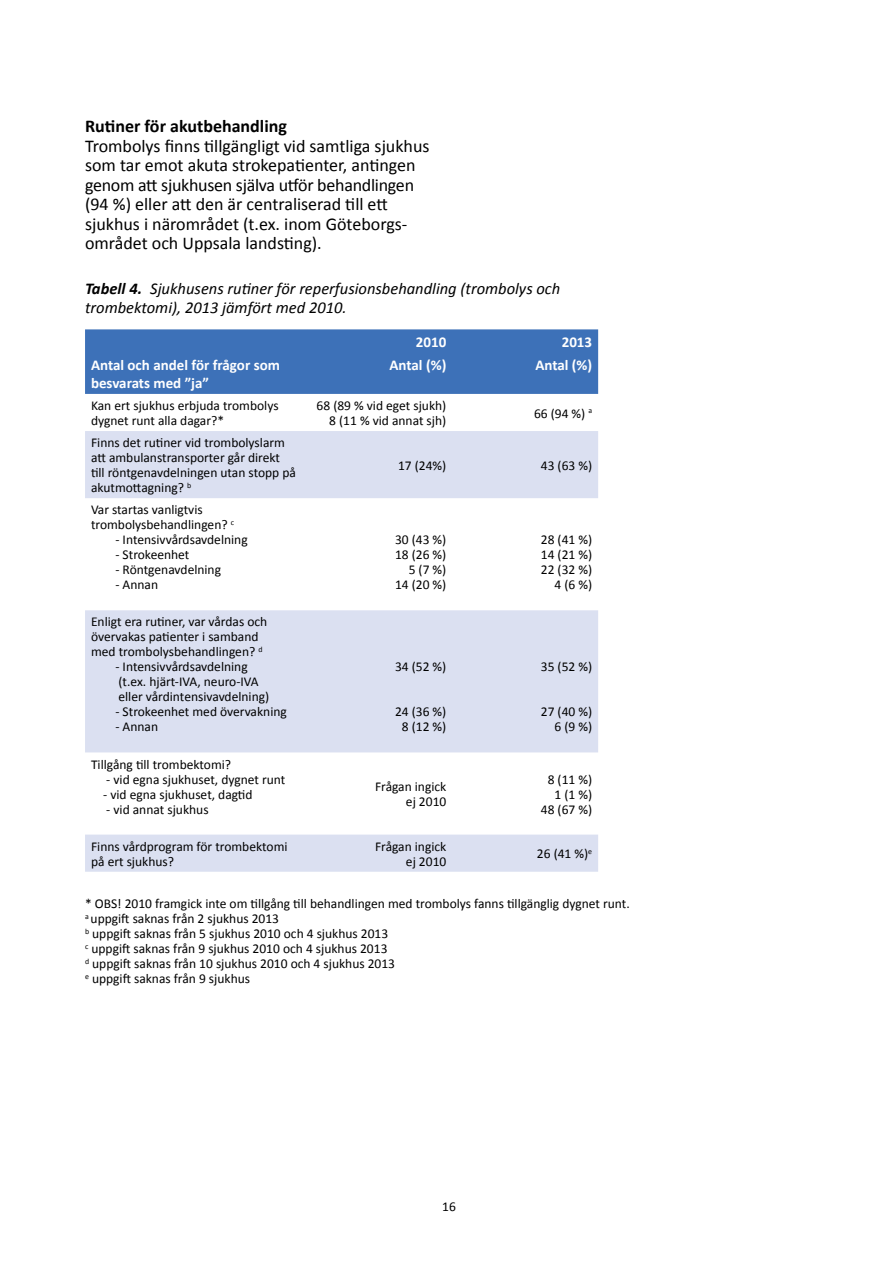
<style>
.page{position:relative;width:893px;height:1263px;background:#fff}
.page>*{position:absolute;margin:0;border:0;box-sizing:border-box;transform-origin:0 0}
.t1{font:18px/19.5px "Calibri";color:#000}
.t2{font:700 18px "Calibri";color:#000}
.t3{font:italic 16.5px/19.5px "Calibri";color:#000}
.t4{font:700 15px/18px "Calibri";color:#fff}
.t5{font:13.5px/15px "Calibri";color:#000}
.s1{font-weight:700}
</style>
<div class="page">
<div style="left:85px;top:329px;width:513px;height:65px;background:#3d71b8"></div>
<svg style="left:85px;top:431px;width:513px;height:441px;fill:#dbe0f1"></svg>
<h1 class="t2" style="left:85px;top:115px;width:203px">Rutiner för akutbehandling</h1>
<p class="t1" style="left:85px;top:136px;width:346px">Trombolys finns tillgängligt vid samtliga sjukhus som tar emot akuta strokepatienter, antingen genom att sjukhusen själva utför behandlingen (94 %) eller att den är centraliserad till ett sjukhus i närområdet (t.ex. inom Göteborgs&shy;området och Uppsala landsting).</p>
<p class="t3" style="left:85px;top:278px;width:477px"><span class="s1">Tabell 4.</span> Sjukhusens rutiner för reperfusionsbehandling (trombolys och trombektomi), 2013 jämfört med 2010.</p>
<p class="t4" style="left:416px;top:333px;width:32px">2010</p>
<p class="t4" style="left:562px;top:333px;width:32px">2013</p>
<p class="t4" style="left:91px;top:356px;width:190px">Antal och andel för frågor som besvarats med ”ja”</p>
<p class="t4" style="left:389px;top:356px;width:58px">Antal (%)</p>
<p class="t4" style="left:535px;top:356px;width:58px">Antal (%)</p>
<p class="t5" style="left:91px;top:398px;width:189px">Kan ert sjukhus erbjuda trombolys dygnet runt alla dagar?*</p>
<p class="t5" style="left:317px;top:398px;width:131px;text-align:right">68 (89 % vid eget sjukh)<br>8 (11 % vid annat sjh)</p>
<p class="t5" style="left:534px;top:406px;width:60px">66 (94 %) <sup>a</sup></p>
<p class="t5" style="left:91px;top:435px;width:206px">Finns det rutiner vid trombolyslarm att ambulanstransporter går direkt till röntgenavdelningen utan stopp på akutmottagning? <sup>b</sup></p>
<p class="t5" style="left:398px;top:458px;width:50px">17 (24%)</p>
<p class="t5" style="left:541px;top:458px;width:53px">43 (63 %)</p>
<p class="t5" style="left:91px;top:502px;width:145px">Var startas vanligtvis trombolysbehandlingen? <sup>c</sup></p>
<p class="t5" style="left:115px;top:532px;width:134px">- Intensivvårdsavdelning</p>
<p class="t5" style="left:115px;top:547px;width:76px">- Strokeenhet</p>
<p class="t5" style="left:115px;top:562px;width:107px">- Röntgenavdelning</p>
<p class="t5" style="left:115px;top:577px;width:44px">- Annan</p>
<p class="t5" style="left:91px;top:614px;width:178px">Enligt era rutiner, var vårdas och övervakas patienter i samband med trombolysbehandlingen? <sup>d</sup></p>
<p class="t5" style="left:115px;top:659px;width:155px">- Intensivvårdsavdelning (t.ex. hjärt-IVA, neuro-IVA eller vårdintensivavdelning)</p>
<p class="t5" style="left:115px;top:704px;width:173px">- Strokeenhet med övervakning</p>
<p class="t5" style="left:115px;top:719px;width:44px">- Annan</p>
<p class="t5" style="left:91px;top:757px;width:142px">Tillgång till trombektomi?</p>
<p class="t5" style="left:106px;top:772px;width:180px">- vid egna sjukhuset, dygnet runt</p>
<p class="t5" style="left:103px;top:787px;width:151px">- vid egna sjukhuset, dagtid</p>
<p class="t5" style="left:106px;top:802px;width:104px">- vid annat sjukhus</p>
<p class="t5" style="left:395px;top:532px;width:53px;text-align:right">30 (43 %)<br>18 (26 %)<br>5 (7 %)<br>14 (20 %)</p>
<p class="t5" style="left:541px;top:532px;width:53px;text-align:right">28 (41 %)<br>14 (21 %)<br>22 (32 %)<br>4 (6 %)</p>
<p class="t5" style="left:395px;top:659px;width:53px">34 (52 %)</p>
<p class="t5" style="left:395px;top:704px;width:53px;text-align:center">24 (36 %)<br>8 (12 %)</p>
<p class="t5" style="left:541px;top:659px;width:53px">35 (52 %)</p>
<p class="t5" style="left:541px;top:704px;width:53px;text-align:right">27 (40 %)<br>6 (9 %)</p>
<p class="t5" style="left:375px;top:779px;width:73px;text-align:right">Frågan ingick ej 2010</p>
<p class="t5" style="left:541px;top:772px;width:53px;text-align:right">8 (11 %)<br>1 (1 %)<br>48 (67 %)</p>
<p class="t5" style="left:91px;top:839px;width:198px">Finns vårdprogram för trombektomi på ert sjukhus?</p>
<p class="t5" style="left:375px;top:839px;width:73px;text-align:right">Frågan ingick ej 2010</p>
<p class="t5" style="left:537px;top:846px;width:57px">26 (41 %)<sup>e</sup></p>
<p class="t5" style="left:85px;top:896px;width:546px">* OBS! 2010 framgick inte om tillgång till behandlingen med trombolys fanns tillgänglig dygnet runt. <sup>a</sup> uppgift saknas från 2 sjukhus 2013<br><sup>b</sup> uppgift saknas från 5 sjukhus 2010 och 4 sjukhus 2013<br><sup>c</sup> uppgift saknas från 9 sjukhus 2010 och 4 sjukhus 2013<br><sup>d</sup> uppgift saknas från 10 sjukhus 2010 och 4 sjukhus 2013<br><sup>e</sup> uppgift saknas från 9 sjukhus</p>
<p class="t5" style="left:442px;top:1199px;width:15px">16</p>
</div>
